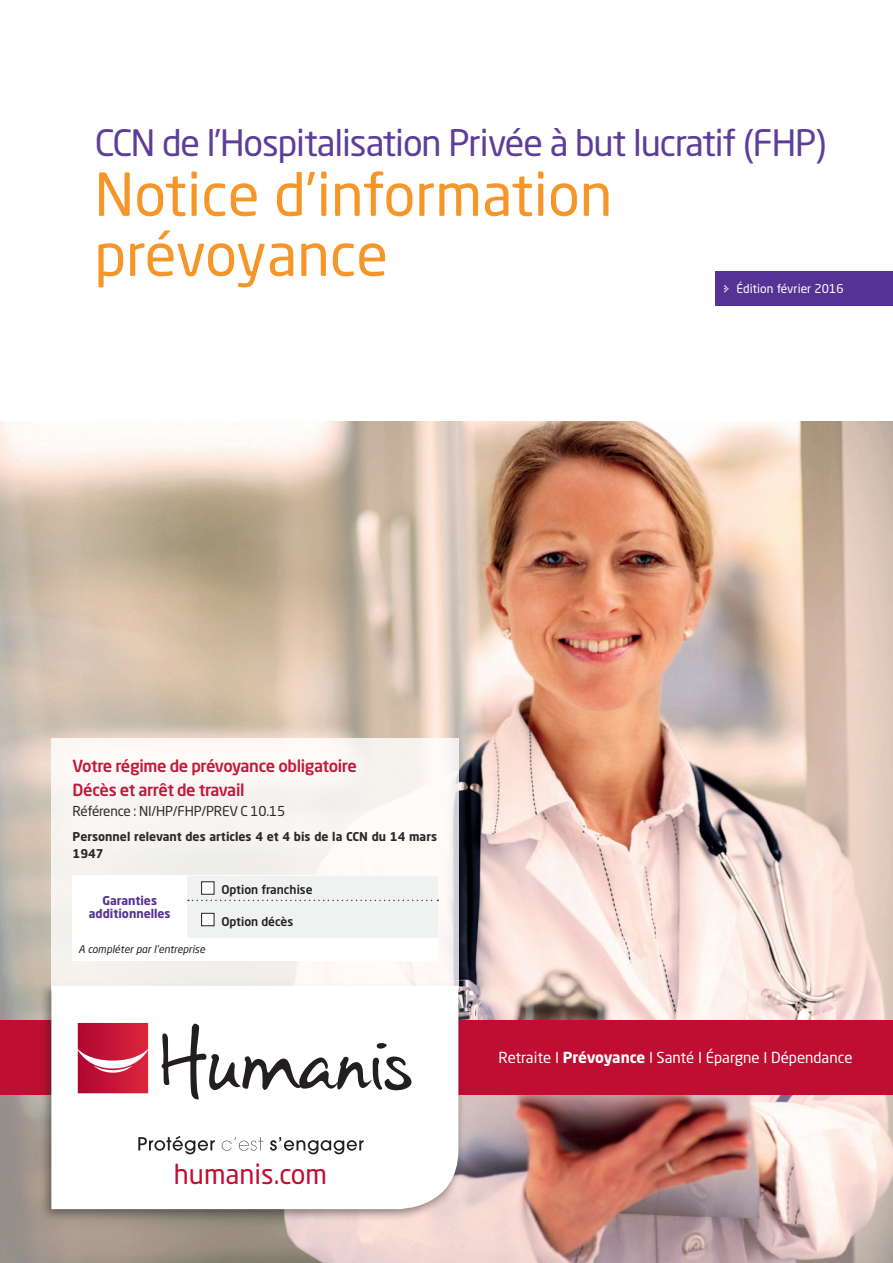
<style>
.page{position:relative;width:893px;height:1263px;background:#fff}
.page>*{position:absolute;margin:0;border:0;box-sizing:border-box;transform-origin:0 0}
.t1{font:58.5px/60px "Neo Sans Std";color:#f6911e}
.t2{font:36px "Neo Sans Std";letter-spacing:-.03em;color:#553394}
.t3{font:27px "Neo Sans Std";color:#c00d32}
.t4{font:500 16.5px/24px "Neo Sans Std";letter-spacing:-.02em;color:#c00d32}
.t5{font:15px "Neo Sans Std";color:#fff}
.t6{font:13.5px "Neo Sans Std";letter-spacing:-.015em;color:#231f20}
.t7{font:700 12px/16.5px "Neo Sans Std";color:#231f20}
.t8{font:500 12px "Neo Sans Std";color:#231f20}
.t9{font:700 12px/13.5px "Neo Sans Std";color:#553394;text-align:center}
.t10{font:12px "Neo Sans Std";color:#fff}
.t11{font:italic 10.5px "Neo Sans Std";color:#231f20}
.s1{font-family:"Simple Direction Arrows"}
.s2{font-weight:700}
</style>
<div class="page">
<div style="left:715px;top:271px;width:178px;height:34px;background:#553394"></div>
<img style="left:0;top:421px;width:893px;height:842px">
<div style="left:0;top:1020px;width:893px;height:75px;background:#c00d32"></div>
<div style="left:40px;top:980px;width:425px;height:242px;background:#231f20;opacity:.5"></div>
<svg style="left:51px;top:989px;width:407px;height:220px"></svg>
<svg style="left:138px;top:1136px;width:226px;height:18px"></svg>
<img style="left:78px;top:1023px;width:70px;height:70px">
<svg style="left:162px;top:1023px;width:250px;height:76px;background:#d5d4d4"></svg>
<svg style="left:51px;top:897px;width:407px;height:92px;fill:#f5f2ee"></svg>
<div style="left:34px;top:720px;width:441px;height:177px;background:#fff;opacity:.4"></div>
<div style="left:72px;top:876px;width:366px;height:85px;background:#fff"></div>
<div style="left:187px;top:876px;width:251px;height:62px;background:#f0f2f2"></div>
<div style="left:202px;top:882px;width:12px;height:12px;background:#fff"></div>
<div style="left:202px;top:913px;width:12px;height:13px;background:#fff"></div>
<div style="left:201px;top:913px;width:13px;height:13px;border:1px solid #231f20"></div>
<h2 class="t2" style="left:94px;top:121px;width:733px">CCN de l’Hospitalisation Privée à but lucratif (FHP)</h2>
<h1 class="t1" style="left:94px;top:164px;width:519px">Notice d’information prévoyance</h1>
<p class="t10" style="left:724px;top:281px;width:121px"><span class="s1">w</span> Édition février 2016</p>
<p class="t4" style="left:73px;top:753px;width:286px">Votre régime de prévoyance obligatoire<br>Décès et arrêt de travail</p>
<p class="t6" style="left:73px;top:803px;width:214px">Référence : NI/HP/FHP/PREV C 10.15</p>
<p class="t7" style="left:73px;top:828px;width:366px">Personnel relevant des articles 4 et 4 bis de la CCN du 14 mars<br>1947</p>
<p class="t9" style="left:89px;top:893px;width:83px">Garanties additionnelles</p>
<p class="t8" style="left:221px;top:882px;width:93px">Option franchise</p>
<p class="t8" style="left:221px;top:914px;width:73px">Option décès</p>
<p class="t11" style="left:78px;top:943px;width:128px">A compléter par l’entreprise</p>
<h3 class="t3" style="left:174px;top:1157px;width:155px">humanis.com</h3>
<p class="t5" style="left:499px;top:1048px;width:356px">Retraite I <span class="s2">Prévoyance</span> I Santé I Épargne I Dépendance</p>
</div>
